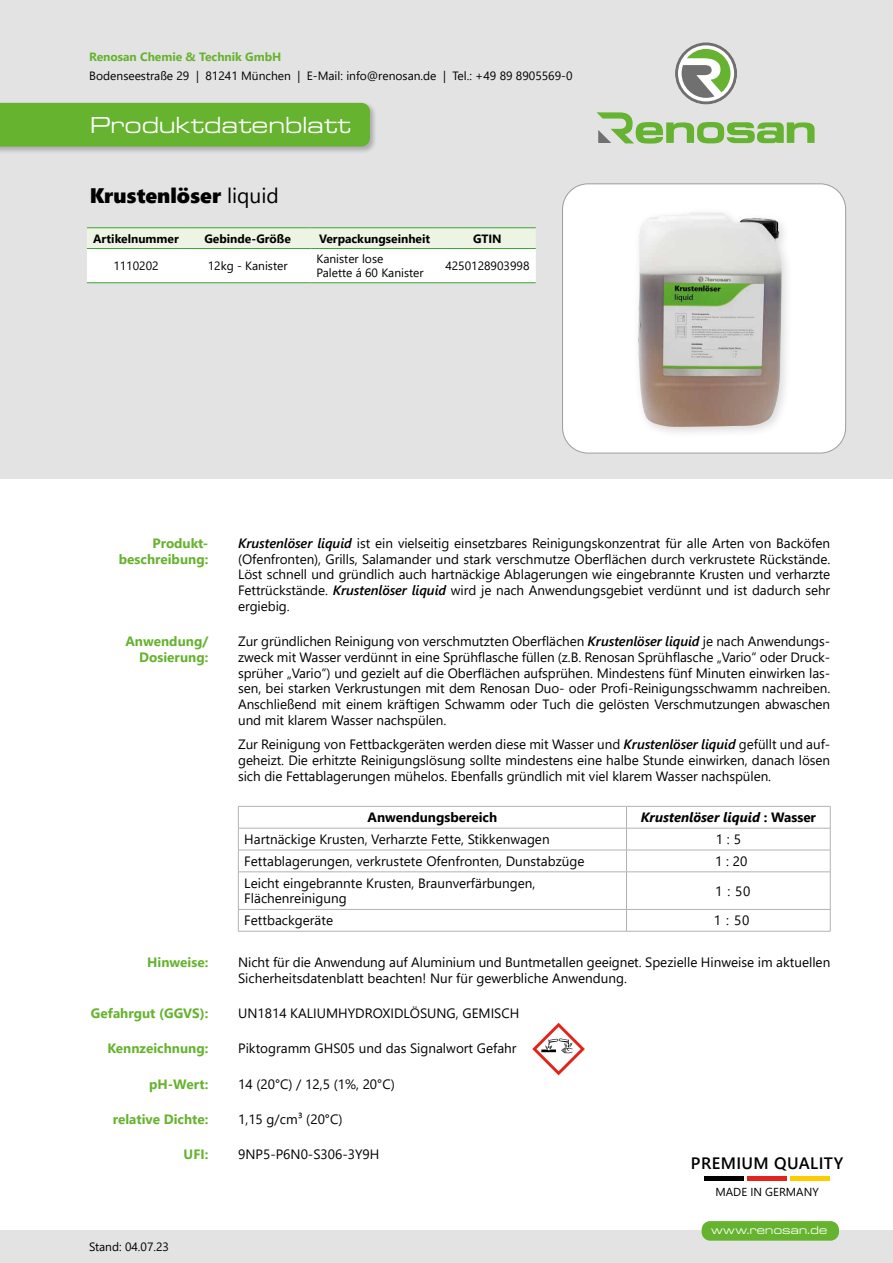
<style>
.page{position:relative;width:893px;height:1263px;background:#fff}
.page>*{position:absolute;margin:0;border:0;box-sizing:border-box;transform-origin:0 0}
.t1{font:24px "Eurostile MN Extended";letter-spacing:.02em;color:#fff}
.t2{font:21px "Segoe UI Black";color:#000}
.t3{font:600 16.5px "Segoe UI";letter-spacing:.025em;color:#000}
.t4{font:13.5px/15.8px "Segoe UI";color:#000;text-align:justify}
.t5{font:700 13.5px/15.8px "Segoe UI";color:#65b32e;text-align:right}
.t6{font:italic 700 13.5px "Segoe UI";color:#000}
.t7{font:700 13.5px "Segoe UI";color:#000}
.t8{font:12px/13.5px "Segoe UI";color:#000}
.t9{font:700 12px "Segoe UI";color:#000}
.t10{font:700 12px "Segoe UI";color:#65b32e}
.t11{font:12px "Eurostile MN Extended";letter-spacing:.03em;color:#fff}
.t12{font:11.55px "Segoe UI";color:#000}
.s1{font-family:"Segoe UI"}
.s2{font-weight:600;font-style:italic}
.s3{font-style:normal}
</style>
<div class="page">
<div style="left:0;top:1230px;width:893px;height:33px;background:#e3e3e3"></div>
<div style="left:0;top:0;width:893px;height:478px;background:#e3e3e3"></div>
<div style="left:563px;top:184px;width:283px;height:269px;background:#fff;border-radius:26px"></div>
<div style="left:562px;top:184px;width:284px;height:269px;border:1px solid #9d9d9c;border-radius:26px"></div>
<svg style="left:675px;top:43px;width:62px;height:61px"></svg>
<svg style="left:596px;top:112px;width:219px;height:32px"></svg>
<svg style="left:237px;top:805px;width:594px;height:271px"></svg>
<hr style="left:238px;top:806px;width:388px;height:1px;background:#b3b2b2">
<hr style="left:626px;top:806px;width:204px;height:1px;background:#b3b2b2">
<hr style="left:238px;top:828px;width:388px;height:1px;background:#b3b2b2">
<hr style="left:626px;top:828px;width:204px;height:1px;background:#b3b2b2">
<hr style="left:238px;top:850px;width:388px;height:1px;background:#b3b2b2">
<svg style="left:238px;top:806px;width:1px;height:65px"></svg>
<hr style="left:626px;top:850px;width:204px;height:1px;background:#b3b2b2">
<svg style="left:626px;top:806px;width:1px;height:65px"></svg>
<svg style="left:830px;top:806px;width:1px;height:66px"></svg>
<hr style="left:238px;top:871px;width:388px;height:1px;background:#b3b2b2">
<hr style="left:238px;top:872px;width:1px;height:37px;background:#b3b2b2">
<hr style="left:626px;top:871px;width:204px;height:1px;background:#b3b2b2">
<hr style="left:626px;top:872px;width:1px;height:37px;background:#b3b2b2">
<hr style="left:830px;top:872px;width:1px;height:37px;background:#b3b2b2">
<hr style="left:238px;top:909px;width:388px;height:1px;background:#b3b2b2">
<svg style="left:238px;top:910px;width:1px;height:21px"></svg>
<hr style="left:626px;top:909px;width:204px;height:1px;background:#b3b2b2">
<svg style="left:626px;top:910px;width:1px;height:21px"></svg>
<svg style="left:830px;top:909px;width:1px;height:22px"></svg>
<hr style="left:238px;top:931px;width:388px;height:1px;background:#b3b2b2">
<hr style="left:626px;top:931px;width:204px;height:1px;background:#b3b2b2">
<div style="left:0;top:101px;width:378px;height:53px;background:#000;opacity:.25"></div>
<div style="left:0;top:103px;width:370px;height:43px;background:#65b32e"></div>
<div style="left:702px;top:1221px;width:137px;height:20px;background:#65b32e;border-radius:9px"></div>
<hr style="left:704px;top:1176px;width:40px;height:4px;background:#000">
<hr style="left:747px;top:1176px;width:40px;height:4px;background:#e1251b">
<hr style="left:790px;top:1176px;width:40px;height:4px;background:#fc0">
<svg style="left:87px;top:228px;width:449px;height:54px;background:#f6faf3"></svg>
<hr style="left:87px;top:227px;width:98px;height:1px;background:#3fa535">
<hr style="left:185px;top:227px;width:125px;height:1px;background:#3fa535">
<hr style="left:310px;top:227px;width:129px;height:1px;background:#3fa535">
<hr style="left:439px;top:227px;width:97px;height:1px;background:#3fa535">
<hr style="left:87px;top:248px;width:98px;height:1px;background:#3fa535">
<hr style="left:185px;top:248px;width:125px;height:1px;background:#3fa535">
<hr style="left:310px;top:248px;width:129px;height:1px;background:#3fa535">
<hr style="left:439px;top:248px;width:97px;height:1px;background:#3fa535">
<hr style="left:87px;top:282px;width:98px;height:1px;background:#3fa535">
<hr style="left:185px;top:282px;width:125px;height:1px;background:#3fa535">
<hr style="left:310px;top:282px;width:129px;height:1px;background:#3fa535">
<hr style="left:439px;top:282px;width:97px;height:1px;background:#3fa535">
<div style="left:632px;top:206px;width:162px;height:233px;background:#000;opacity:.15"></div>
<img style="left:638px;top:213px;width:144px;height:214px">
<svg style="left:532px;top:1023px;width:53px;height:52px"></svg>
<p class="t10" style="left:89px;top:46px;width:194px">Renosan Chemie &amp; Technik GmbH</p>
<p class="t8" style="left:89px;top:68px;width:485px">Bodenseestraße 29 | 81241 München | E-Mail: info@renosan.de | Tel.: +49 89 8905569-0</p>
<h1 class="t1" style="left:90px;top:112px;width:262px">Produktdatenblatt</h1>
<h2 class="t2" style="left:90px;top:181px;width:191px">Krustenlöser <span class="s1">liquid</span></h2>
<p class="t9" style="left:93px;top:227px;width:87px">Artikelnummer</p>
<p class="t9" style="left:204px;top:227px;width:88px">Gebinde-Größe</p>
<p class="t9" style="left:319px;top:227px;width:112px">Verpackungseinheit</p>
<p class="t9" style="left:473px;top:227px;width:30px">GTIN</p>
<p class="t8" style="left:113px;top:258px;width:47px">1110202</p>
<p class="t8" style="left:208px;top:258px;width:81px">12kg - Kanister</p>
<p class="t8" style="left:316px;top:251px;width:109px">Kanister lose<br>Palette á 60 Kanister</p>
<p class="t8" style="left:445px;top:258px;width:86px">4250128903998</p>
<p class="t5" style="left:119px;top:534px;width:91px">Produkt&shy;beschreibung:</p>
<p class="t4" style="left:238px;top:534px;width:594px"><span class="s2">Krustenlöser liquid</span> ist ein vielseitig einsetzbares Reinigungskonzentrat für alle Arten von Backöfen (Ofenfronten), Grills, Salamander und stark verschmutze Oberflächen durch verkrustete Rückstände.<br>Löst schnell und gründlich auch hartnäckige Ablagerungen wie eingebrannte Krusten und verharzte Fettrückstände. <span class="s2">Krustenlöser liquid</span> wird je nach Anwendungsgebiet verdünnt und ist dadurch sehr ergiebig.</p>
<p class="t5" style="left:125px;top:632px;width:84px">Anwendung/<br>Dosierung:</p>
<p class="t4" style="left:238px;top:632px;width:594px">Zur gründlichen Reinigung von verschmutzten Oberflächen <span class="s2">Krustenlöser liquid</span> je nach Anwendungs&shy;zweck mit Wasser verdünnt in eine Sprühflasche füllen (z.B. Renosan Sprühflasche „Vario“ oder Druck&shy;sprüher „Vario“) und gezielt auf die Oberflächen aufsprühen. Mindestens fünf Minuten einwirken las&shy;sen, bei starken Verkrustungen mit dem Renosan Duo- oder Profi-Reinigungsschwamm nachreiben.<br>Anschließend mit einem kräftigen Schwamm oder Tuch die gelösten Verschmutzungen abwaschen und mit klarem Wasser nachspülen.</p>
<p class="t4" style="left:238px;top:735px;width:594px">Zur Reinigung von Fettbackgeräten werden diese mit Wasser und <span class="s2">Krustenlöser liquid</span> gefüllt und auf&shy;geheizt. Die erhitzte Reinigungslösung sollte mindestens eine halbe Stunde einwirken, danach lösen sich die Fettablagerungen mühelos. Ebenfalls gründlich mit viel klarem Wasser nachspülen.</p>
<p class="t7" style="left:368px;top:805px;width:131px">Anwendungsbereich</p>
<p class="t6" style="left:641px;top:805px;width:177px">Krustenlöser liquid <span class="s3">: Wasser</span></p>
<p class="t4" style="left:244px;top:830px;width:307px">Hartnäckige Krusten, Verharzte Fette, Stikkenwagen</p>
<p class="t4" style="left:716px;top:830px;width:27px">1 : 5</p>
<p class="t4" style="left:244px;top:852px;width:342px">Fettablagerungen, verkrustete Ofenfronten, Dunstabzüge</p>
<p class="t4" style="left:715px;top:852px;width:34px">1 : 20</p>
<p class="t4" style="left:244px;top:874px;width:293px">Leicht eingebrannte Krusten, Braunverfärbungen,<br>Flächenreinigung</p>
<p class="t4" style="left:715px;top:882px;width:37px">1 : 50</p>
<p class="t4" style="left:244px;top:911px;width:90px">Fettbackgeräte</p>
<p class="t4" style="left:714px;top:911px;width:37px">1 : 50</p>
<p class="t5" style="left:147px;top:953px;width:63px">Hinweise:</p>
<p class="t4" style="left:238px;top:953px;width:594px">Nicht für die Anwendung auf Aluminium und Buntmetallen geeignet. Spezielle Hinweise im aktuellen<br>Sicherheitsdatenblatt beachten! Nur für gewerbliche Anwendung.</p>
<p class="t5" style="left:91px;top:1004px;width:119px">Gefahrgut (GGVS):</p>
<p class="t4" style="left:238px;top:1004px;width:283px">UN1814 KALIUMHYDROXIDLÖSUNG, GEMISCH</p>
<p class="t5" style="left:107px;top:1039px;width:102px">Kennzeichnung:</p>
<p class="t4" style="left:238px;top:1039px;width:280px">Piktogramm GHS05 und das Signalwort Gefahr</p>
<p class="t5" style="left:149px;top:1075px;width:61px">pH-Wert:</p>
<p class="t4" style="left:238px;top:1075px;width:158px">14 (20°C) / 12,5 (1%, 20°C)</p>
<p class="t5" style="left:113px;top:1110px;width:97px">relative Dichte:</p>
<p class="t4" style="left:238px;top:1110px;width:106px">1,15 g/cm³ (20°C)</p>
<p class="t5" style="left:184px;top:1145px;width:26px">UFI:</p>
<p class="t4" style="left:238px;top:1145px;width:143px">9NP5-P6N0-S306-3Y9H</p>
<p class="t3" style="left:691px;top:1148px;width:154px">PREMIUM QUALITY</p>
<p class="t12" style="left:715px;top:1181px;width:105px">MADE IN GERMANY</p>
<p class="t8" style="left:89px;top:1238px;width:81px">Stand: 04.07.23</p>
<p class="t11" style="left:711px;top:1224px;width:118px">www.renosan.de</p>
</div>
